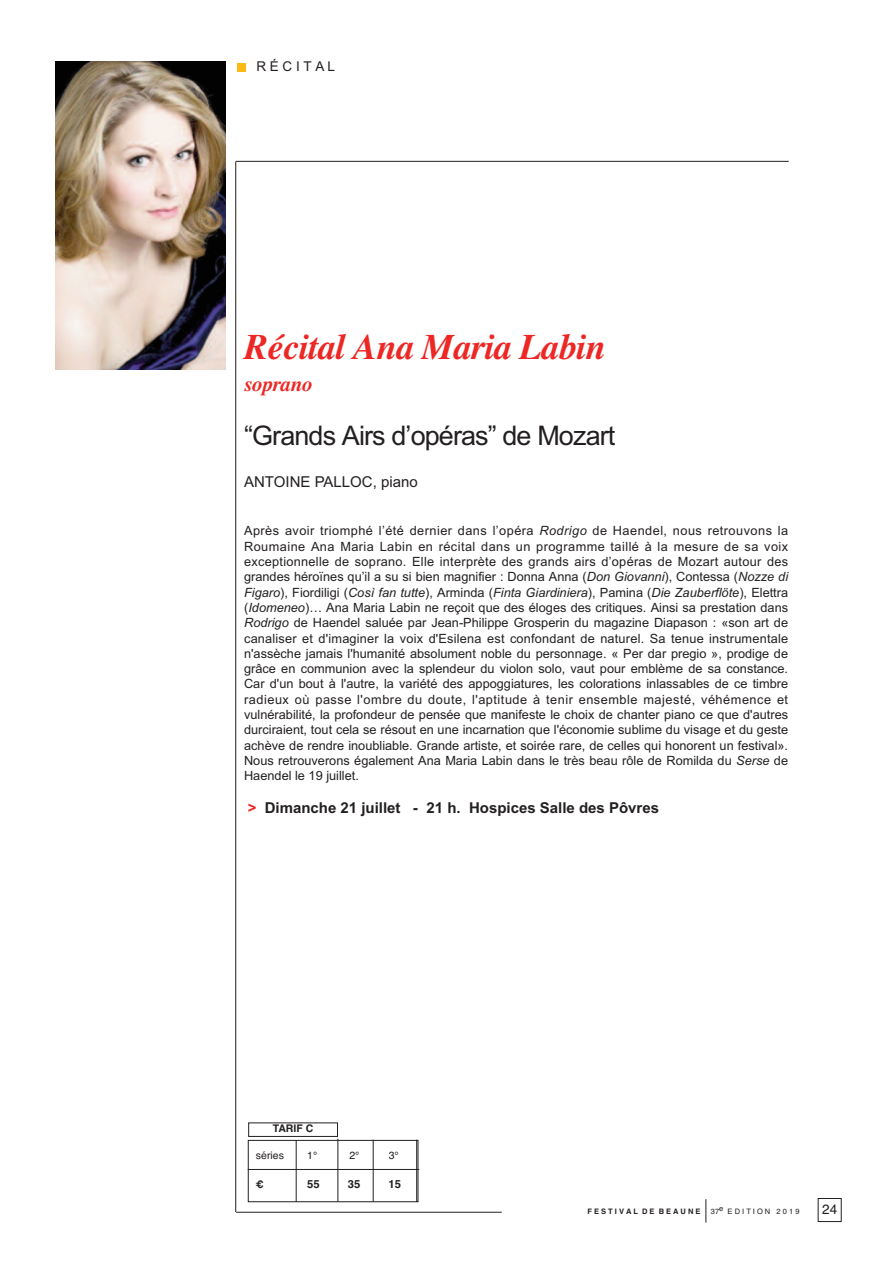
<style>
.page{position:relative;width:893px;height:1263px;background:#fff}
.page>*{position:absolute;margin:0;border:0;box-sizing:border-box;transform-origin:0 0}
.t1{font:italic 700 36px "Times";letter-spacing:-.015em;color:#ed2724}
.t2{font:27px "Arial";letter-spacing:-.035em;color:#231f20}
.t3{font:italic 700 21px "Times";letter-spacing:-.015em;color:#ed2724}
.t4{font:700 15px "Arial";color:#231f20}
.t5{font:15px "Arial";color:#231f20}
.t6{font:13.5px "Arial";letter-spacing:.28em;color:#231f20}
.t7{font:13.5px "Helvetica";color:#231f20}
.t8{font:12.75px/15.3px "Arial";color:#231f20;text-align:justify}
.t9{font:700 11.25px "Helvetica";color:#231f20}
.t10{font:10.5px "Helvetica";color:#231f20}
.t11{font:700 10.5px "Helvetica";color:#231f20}
.t12{font:700 7.5px "Helvetica";letter-spacing:.28em;color:#231f20}
.t13{font:7.5px "Helvetica";letter-spacing:.28em;color:#231f20}
.s1{font-style:italic}
.s2{color:#ed2724}
</style>
<div class="page">
<hr style="left:235px;top:161px;width:1px;height:1051px;background:#231f20">
<hr style="left:236px;top:161px;width:553px;height:1px;background:#231f20">
<hr style="left:236px;top:1212px;width:266px;height:1px;background:#231f20">
<div style="left:818px;top:1198px;width:23px;height:24px;border:1px solid #231f20"></div>
<div style="left:237px;top:63px;width:9px;height:9px;background:#fcb814"></div>
<img style="left:55px;top:61px;width:170px;height:308px">
<div style="left:248px;top:1140px;width:170px;height:62px;border:1px solid #231f20"></div>
<hr style="left:248px;top:1169px;width:171px;height:1px;background:#231f20">
<hr style="left:296px;top:1140px;width:1px;height:62px;background:#231f20">
<hr style="left:373px;top:1140px;width:1px;height:62px;background:#231f20">
<hr style="left:416px;top:1140px;width:1px;height:62px;background:#231f20">
<hr style="left:337px;top:1139px;width:1px;height:62px;background:#231f20">
<div style="left:248px;top:1123px;width:90px;height:14px;border:1px solid #231f20"></div>
<svg style="left:706px;top:1199px;width:1px;height:23px"></svg>
<p class="t6" style="left:256px;top:58px;width:80px">RÉCITAL</p>
<h1 class="t1" style="left:244px;top:325px;width:363px">Récital Ana Maria Labin</h1>
<h3 class="t3" style="left:244px;top:371px;width:70px">soprano</h3>
<h2 class="t2" style="left:244px;top:420px;width:373px">“Grands Airs d’opéras” de Mozart</h2>
<p class="t5" style="left:244px;top:473px;width:175px">ANTOINE PALLOC, piano</p>
<p class="t8" style="left:244px;top:523px;width:546px">Après avoir triomphé l’été dernier dans l’opéra <span class="s1">Rodrigo</span> de Haendel, nous retrouvons la Roumaine Ana Maria Labin en récital dans un programme taillé à la mesure de sa voix exceptionnelle de soprano. Elle interprète des grands airs d’opéras de Mozart autour des grandes héroïnes qu’il a su si bien magnifier : Donna Anna (<span class="s1">Don Giovanni</span>), Contessa (<span class="s1">Nozze di Figaro</span>), Fiordiligi (<span class="s1">Così fan tutte</span>), Arminda (<span class="s1">Finta Giardiniera</span>), Pamina (<span class="s1">Die Zauberflöte</span>), Elettra (<span class="s1">Idomeneo</span>)… Ana Maria Labin ne reçoit que des éloges des critiques. Ainsi sa prestation dans <span class="s1">Rodrigo</span> de Haendel saluée par Jean-Philippe Grosperin du magazine Diapason : «son art de canaliser et d'imaginer la voix d'Esilena est confondant de naturel. Sa tenue instrumentale n'assèche jamais l'humanité absolument noble du personnage. « Per dar pregio », prodige de grâce en communion avec la splendeur du violon solo, vaut pour emblème de sa constance.<br>Car d'un bout à l'autre, la variété des appoggiatures, les colorations inlassables de ce timbre radieux où passe l'ombre du doute, l'aptitude à tenir ensemble majesté, véhémence et vulnérabilité, la profondeur de pensée que manifeste le choix de chanter piano ce que d'autres durciraient, tout cela se résout en une incarnation que l'économie sublime du visage et du geste achève de rendre inoubliable. Grande artiste, et soirée rare, de celles qui honorent un festival».<br>Nous retrouverons également Ana Maria Labin dans le très beau rôle de Romilda du <span class="s1">Serse</span> de Haendel le 19 juillet.</p>
<p class="t4" style="left:248px;top:798px;width:413px"><span class="s2">&gt;</span> Dimanche 21 juillet - 21 h. Hospices Salle des Pôvres</p>
<p class="t11" style="left:273px;top:1123px;width:42px">TARIF C</p>
<p class="t10" style="left:256px;top:1149px;width:30px">séries</p>
<p class="t10" style="left:307px;top:1149px;width:12px">1°</p>
<p class="t10" style="left:349px;top:1149px;width:12px">2°</p>
<p class="t10" style="left:389px;top:1149px;width:12px">3°</p>
<p class="t11" style="left:256px;top:1178px;width:9px">€</p>
<p class="t9" style="left:307px;top:1177px;width:14px">55</p>
<p class="t9" style="left:348px;top:1177px;width:14px">35</p>
<p class="t9" style="left:389px;top:1177px;width:14px">15</p>
<p class="t12" style="left:587px;top:1207px;width:115px">FESTIVAL DE BEAUNE</p>
<p class="t13" style="left:711px;top:1207px;width:90px">37e EDITION 2019</p>
<p class="t7" style="left:822px;top:1201px;width:17px">24</p>
</div>
